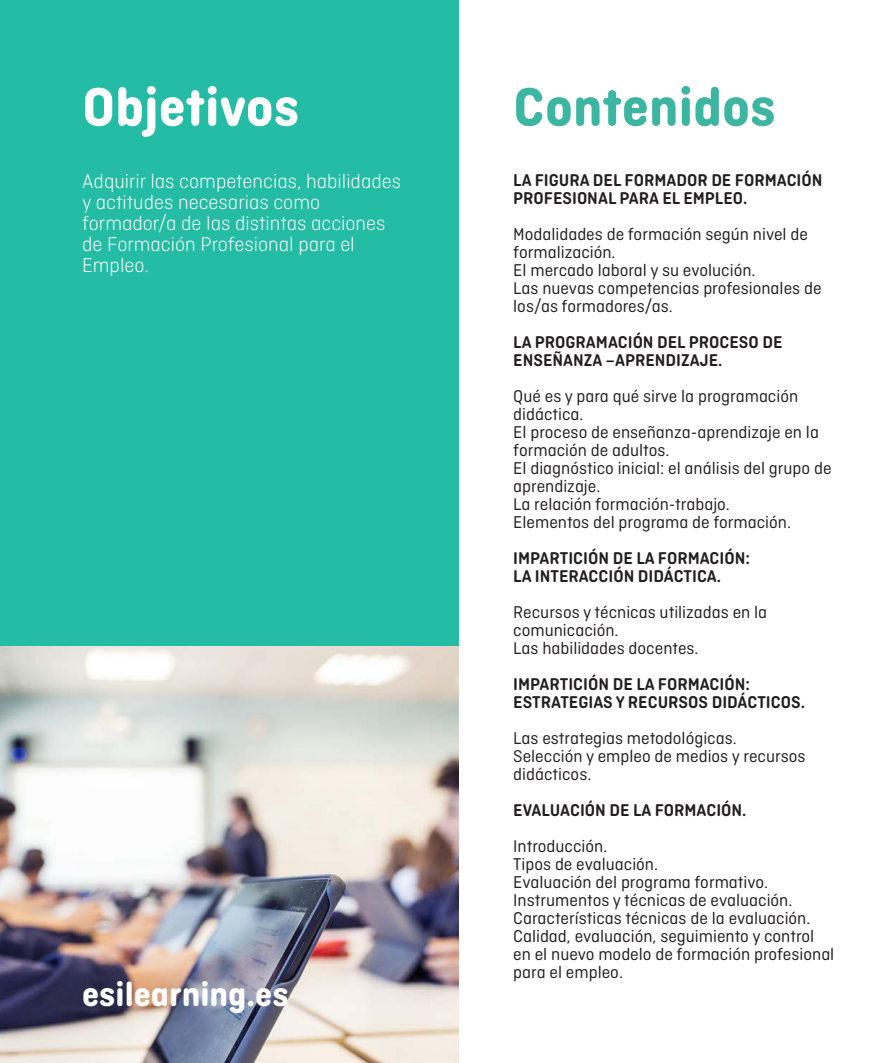
<style>
.page{position:relative;width:893px;height:1063px;background:#fff}
.page>*{position:absolute;margin:0;border:0;box-sizing:border-box;transform-origin:0 0}
.t1{font:700 57px "Ciutadella Rounded";color:#3cb5a1}
.t2{font:700 57px "Ciutadella Rounded";color:#fff}
.TEMA{font:700 36px "Ciutadella Rounded";color:#fff}
.t3{font:300 21px/21px "Ciutadella Rounded";color:#fff}
.t4{font:18px/18px "Ciutadella Rounded";color:#231f20}
.t5{font:600 18px/18px "Ciutadella Rounded";color:#231f20}
</style>
<div class="page">
<div style="left:0;top:0;width:458px;height:682px;background:#24bca4"></div>
<img style="left:0;top:646px;width:458px;height:417px">
<p class="t2" style="left:82px;top:74px;width:219px">Objetivos</p>
<p class="t1" style="left:513px;top:74px;width:264px">Contenidos</p>
<p class="t5" style="left:513px;top:171px;width:311px">LA FIGURA DEL FORMADOR DE FORMACIÓN<br>PROFESIONAL PARA EL EMPLEO.</p>
<p class="t4" style="left:513px;top:225px;width:296px">Modalidades de formación según nivel de formalización.</p>
<p class="t4" style="left:513px;top:261px;width:244px">El mercado laboral y su evolución.</p>
<p class="t4" style="left:513px;top:279px;width:310px">Las nuevas competencias profesionales de los/as formadores/as.</p>
<p class="t5" style="left:513px;top:333px;width:271px">LA PROGRAMACIÓN DEL PROCESO DE</p>
<p class="t5" style="left:513px;top:351px;width:211px">ENSEÑANZA –APRENDIZAJE.</p>
<p class="t4" style="left:513px;top:387px;width:286px">Qué es y para qué sirve la programación didáctica.</p>
<p class="t4" style="left:513px;top:423px;width:307px">El proceso de enseñanza-aprendizaje en la formación de adultos.</p>
<p class="t4" style="left:513px;top:459px;width:320px">El diagnóstico inicial: el análisis del grupo de aprendizaje.</p>
<p class="t4" style="left:513px;top:495px;width:218px">La relación formación-trabajo.</p>
<p class="t4" style="left:513px;top:513px;width:279px">Elementos del programa de formación.</p>
<p class="t5" style="left:513px;top:549px;width:238px">IMPARTICIÓN DE LA FORMACIÓN:</p>
<p class="t5" style="left:513px;top:567px;width:209px">LA INTERACCIÓN DIDÁCTICA.</p>
<p class="t4" style="left:513px;top:603px;width:255px">Recursos y técnicas utilizadas en la</p>
<p class="t4" style="left:513px;top:621px;width:107px">comunicación.</p>
<p class="t4" style="left:513px;top:639px;width:187px">Las habilidades docentes.</p>
<p class="t5" style="left:513px;top:675px;width:238px">IMPARTICIÓN DE LA FORMACIÓN:</p>
<p class="t5" style="left:513px;top:693px;width:293px">ESTRATEGIAS Y RECURSOS DIDÁCTICOS.</p>
<p class="t4" style="left:513px;top:729px;width:225px">Las estrategias metodológicas.</p>
<p class="t4" style="left:513px;top:747px;width:294px">Selección y empleo de medios y recursos didácticos.</p>
<p class="t5" style="left:513px;top:801px;width:235px">EVALUACIÓN DE LA FORMACIÓN.</p>
<p class="t4" style="left:513px;top:837px;width:96px">Introducción.</p>
<p class="t4" style="left:513px;top:855px;width:146px">Tipos de evaluación.</p>
<p class="t4" style="left:513px;top:873px;width:256px">Evaluación del programa formativo.</p>
<p class="t4" style="left:513px;top:891px;width:281px">Instrumentos y técnicas de evaluación.</p>
<p class="t4" style="left:513px;top:909px;width:299px">Características técnicas de la evaluación.</p>
<p class="t4" style="left:513px;top:927px;width:323px">Calidad, evaluación, seguimiento y control en el nuevo modelo de formación profesional para el empleo.</p>
<p class="t3" style="left:82px;top:171px;width:320px">Adquirir las competencias, habilidades y actitudes necesarias como</p>
<p class="t3" style="left:82px;top:213px;width:305px">formador/a de las distintas acciones de Formación Profesional para el</p>
<p class="t3" style="left:82px;top:255px;width:68px">Empleo.</p>
<p class="TEMA" style="left:82px;top:973px;width:208px">esilearning.es</p>
</div>
